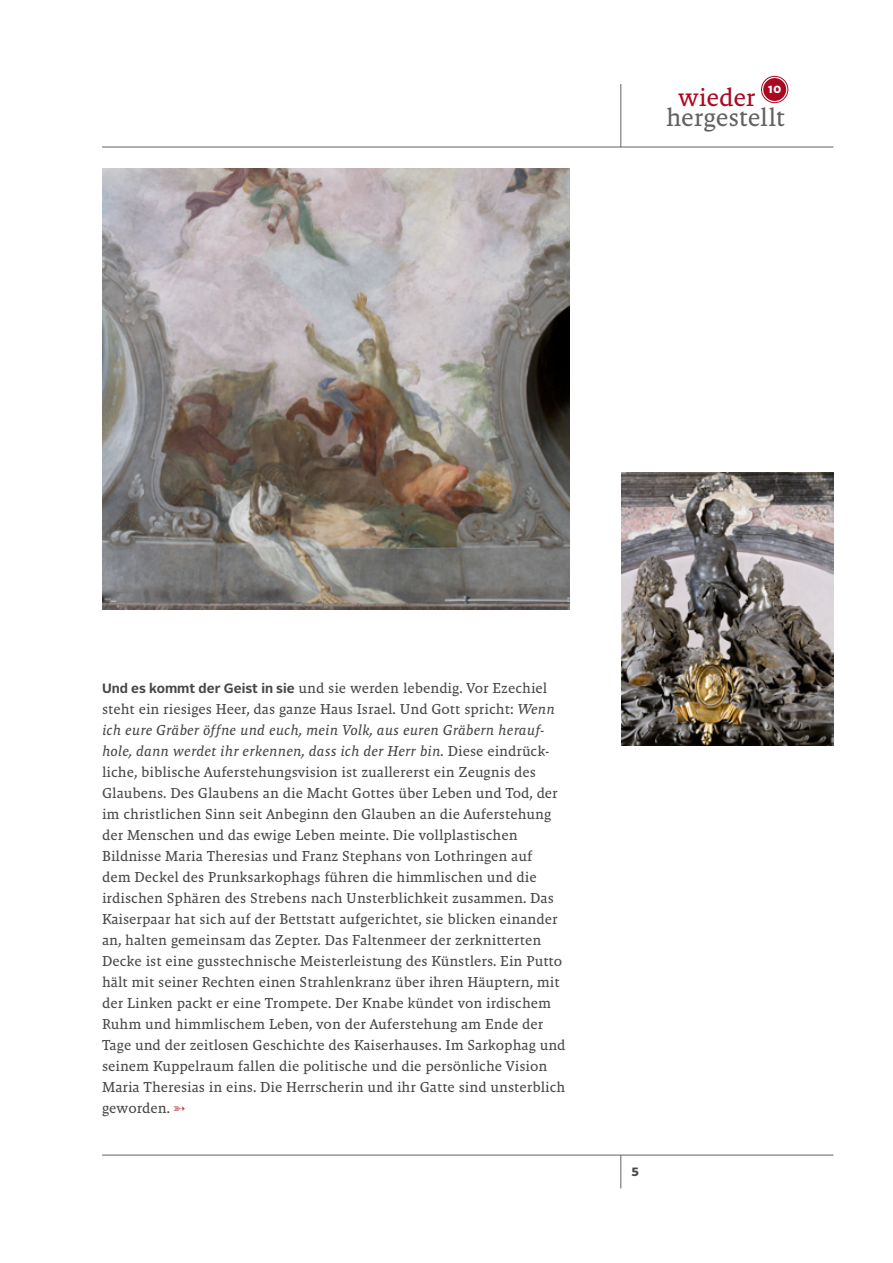
<style>
.page{position:relative;width:893px;height:1263px;background:#fff}
.page>*{position:absolute;margin:0;border:0;box-sizing:border-box;transform-origin:0 0}
.t1{font:25.65px "Malaga OT";letter-spacing:-.01em;color:#626261}
.t2{font:25.65px "Malaga OT";letter-spacing:-.015em;color:#aa0821}
.t3{font:14.7px/21px "Malaga OT";color:#484847}
.t4{font:900 12px "Alright Sans";color:#484847}
.t5{font:900 10.35px "Alright Sans";color:#fff}
.s1{font-family:"Alright Sans";font-weight:700;font-size:13.5px}
.s2{font-style:italic}
.s3{color:#b63738}
</style>
<div class="page">
<hr style="left:102px;top:147px;width:731px;height:1px;background:#626261">
<hr style="left:102px;top:1155px;width:731px;height:1px;background:#626261">
<div style="left:763px;top:78px;width:23px;height:23px;background:#aa0821;border-radius:50%"></div>
<div style="left:761px;top:76px;width:27px;height:27px;border:1px solid #aa0821;border-radius:50%"></div>
<hr style="left:621px;top:84px;width:1px;height:63px;background:#626261">
<hr style="left:621px;top:1155px;width:1px;height:33px;background:#626261">
<img style="left:102px;top:168px;width:468px;height:441px">
<img style="left:621px;top:472px;width:212px;height:274px">
<h1 class="t2" style="left:678px;top:83px;width:79px">wieder</h1>
<p class="t5" style="left:768px;top:82px;width:15px">10</p>
<h1 class="t1" style="left:666px;top:103px;width:120px">hergestellt</h1>
<p class="t3" style="left:102px;top:677px;width:465px"><span class="s1">Und es kommt der Geist in sie</span> und sie werden lebendig. Vor Ezechiel steht ein riesiges Heer, das ganze Haus Israel. Und Gott spricht: <span class="s2">Wenn ich eure Gräber öffne und euch, mein Volk, aus euren Gräbern herauf&shy;hole, dann werdet ihr erkennen, dass ich der Herr bin.</span> Diese eindrück&shy;liche, biblische Auferstehungsvision ist zuallererst ein Zeugnis des Glaubens. Des Glaubens an die Macht Gottes über Leben und Tod, der im christlichen Sinn seit Anbeginn den Glauben an die Auferstehung der Menschen und das ewige Leben meinte. Die vollplastischen Bildnisse Maria Theresias und Franz Stephans von Lothringen auf<br>dem Deckel des Prunksarkophags führen die himmlischen und die irdischen Sphären des Strebens nach Unsterblichkeit zusammen. Das Kaiserpaar hat sich auf der Bettstatt aufgerichtet, sie blicken einander an, halten gemeinsam das Zepter. Das Faltenmeer der zerknitterten Decke ist eine gusstechnische Meisterleistung des Künstlers. Ein Putto hält mit seiner Rechten einen Strahlenkranz über ihren Häuptern, mit der Linken packt er eine Trompete. Der Knabe kündet von irdischem Ruhm und himmlischem Leben, von der Auferstehung am Ende der Tage und der zeitlosen Geschichte des Kaiserhauses. Im Sarkophag und seinem Kuppelraum fallen die politische und die persönliche Vision Maria Theresias in eins. Die Herrscherin und ihr Gatte sind unsterblich geworden. <span class="s3">➳</span></p>
<p class="t4" style="left:631px;top:1163px;width:9px">5</p>
</div>
